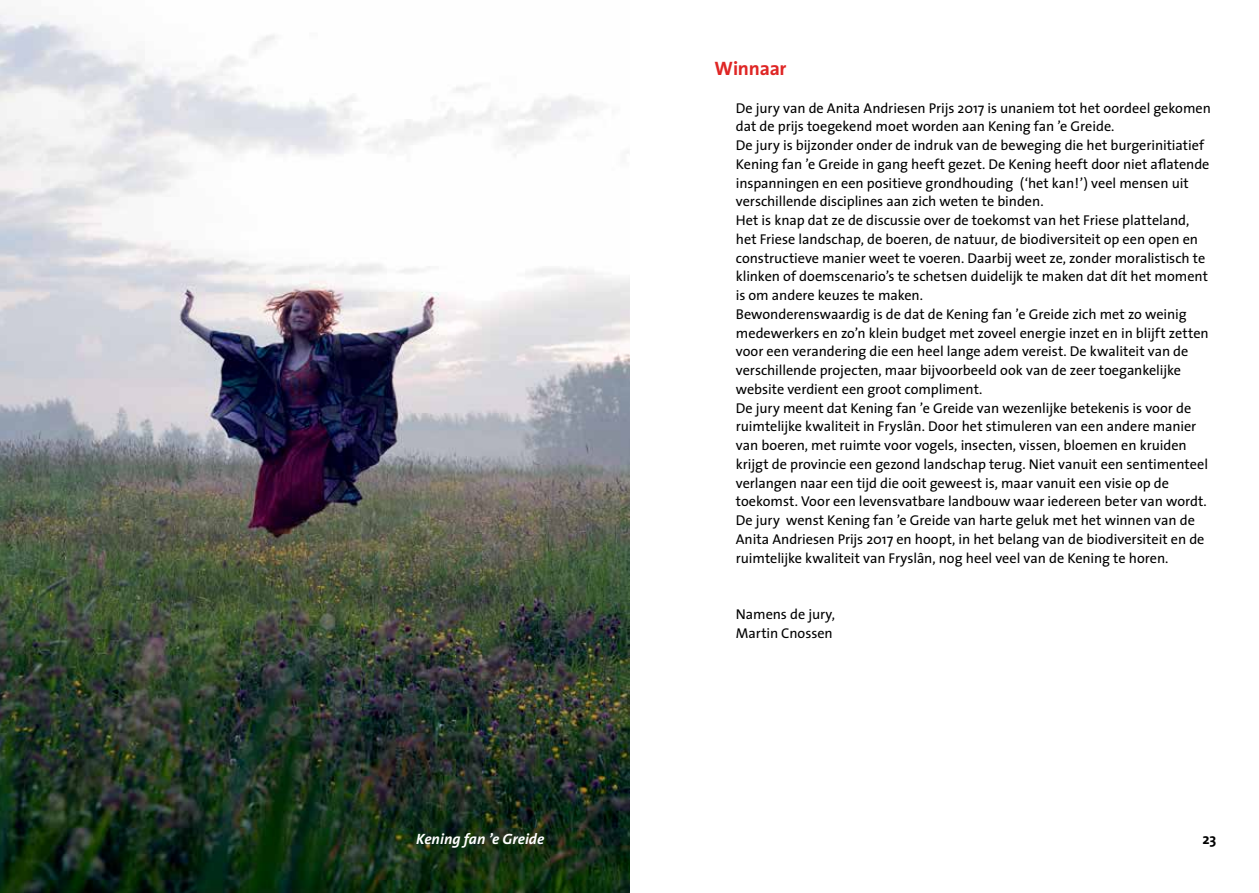
<style>
.page{position:relative;width:1259px;height:893px;background:#fff}
.page>*{position:absolute;margin:0;border:0;box-sizing:border-box;transform-origin:0 0}
.t1{font:700 19.5px "The Sans";letter-spacing:-.015em;color:#df2625}
.t2{font:italic 700 15px "The Sans";color:#fff}
.t3{font:700 15px "The Sans";color:#000}
.t4{font:14.25px/18.8px "The Sans";letter-spacing:-.005em;color:#000}
</style>
<div class="page">
<img style="left:0;top:12px;width:629px;height:881px">
<p class="t2" style="left:416px;top:826px;width:130px">Kening fan ’e Greide</p>
<h1 class="t1" style="left:714px;top:52px;width:73px">Winnaar</h1>
<p class="t4" style="left:736px;top:98px;width:476px">De jury van de Anita Andriesen Prijs 2017 is unaniem tot het oordeel gekomen dat de prijs toegekend moet worden aan Kening fan ’e Greide.<br>De jury is bijzonder onder de indruk van de beweging die het burgerinitiatief Kening fan ’e Greide in gang heeft gezet. De Kening heeft door niet aflatende inspanningen en een positieve grondhouding (‘het kan!’) veel mensen uit verschillende disciplines aan zich weten te binden.<br>Het is knap dat ze de discussie over de toekomst van het Friese platteland, het Friese landschap, de boeren, de natuur, de biodiversiteit op een open en constructieve manier weet te voeren. Daarbij weet ze, zonder moralistisch te klinken of doemscenario’s te schetsen duidelijk te maken dat dít het moment is om andere keuzes te maken.<br>Bewonderenswaardig is de dat de Kening fan ’e Greide zich met zo weinig medewerkers en zo’n klein budget met zoveel energie inzet en in blijft zetten voor een verandering die een heel lange adem vereist. De kwaliteit van de verschillende projecten, maar bijvoorbeeld ook van de zeer toegankelijke website verdient een groot compliment.<br>De jury meent dat Kening fan ’e Greide van wezenlijke betekenis is voor de ruimtelijke kwaliteit in Fryslân. Door het stimuleren van een andere manier van boeren, met ruimte voor vogels, insecten, vissen, bloemen en kruiden krijgt de provincie een gezond landschap terug. Niet vanuit een sentimenteel verlangen naar een tijd die ooit geweest is, maar vanuit een visie op de toekomst. Voor een levensvatbare landbouw waar iedereen beter van wordt.<br>De jury wenst Kening fan ’e Greide van harte geluk met het winnen van de Anita Andriesen Prijs 2017 en hoopt, in het belang van de biodiversiteit en de ruimtelijke kwaliteit van Fryslân, nog heel veel van de Kening te horen.</p>
<p class="t4" style="left:736px;top:604px;width:101px">Namens de jury,<br>Martin Cnossen</p>
<p class="t3" style="left:1202px;top:826px;width:15px">23</p>
</div>
